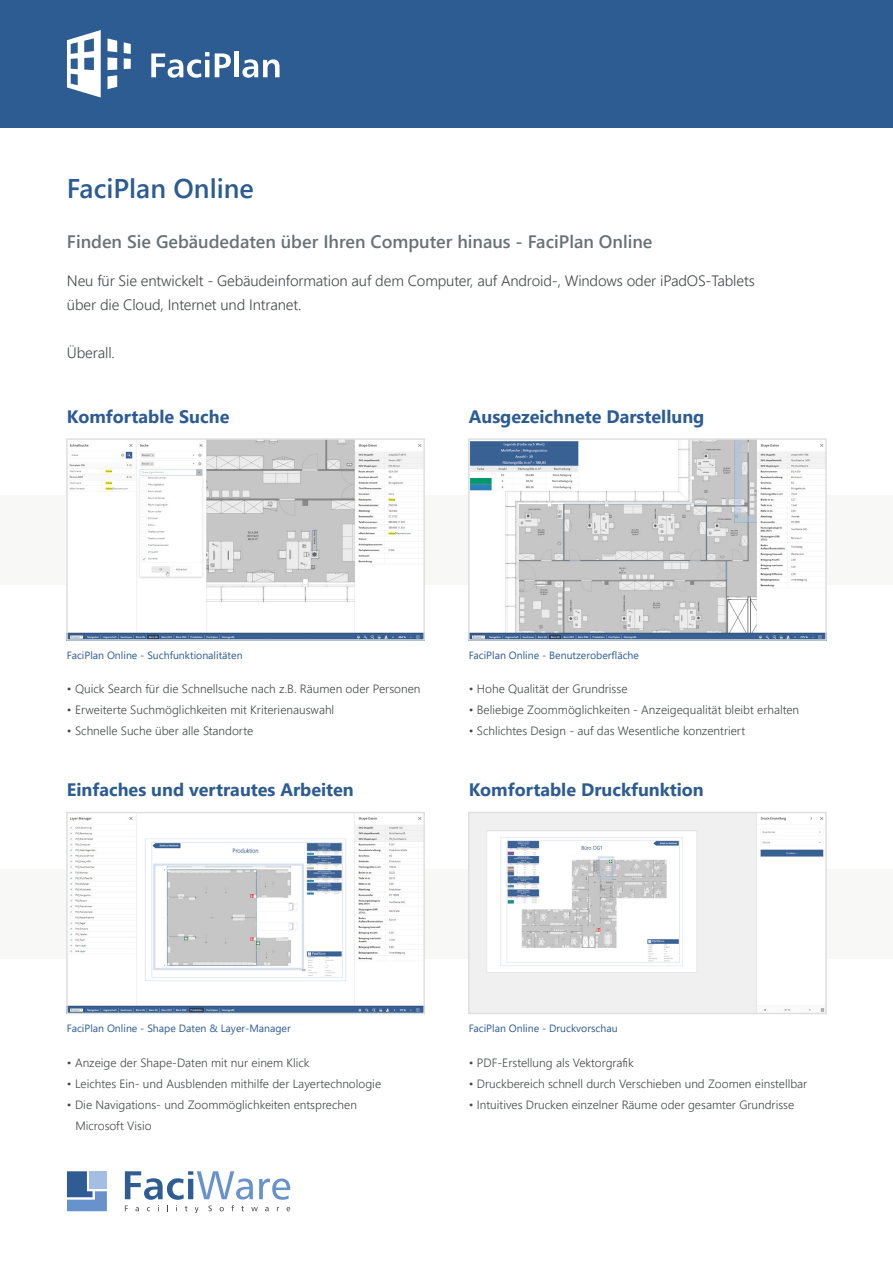
<style>
.page{position:relative;width:893px;height:1263px;background:#fff}
.page>*{position:absolute;margin:0;border:0;box-sizing:border-box;transform-origin:0 0}
.t1{font:600 27px "Segoe UI";color:#2c5c92}
.t2{font:700 18px "Segoe UI";color:#2c5c92}
.t3{font:600 18px "Segoe UI";color:#687275}
.t4{font:300 15px "Segoe UI";letter-spacing:-.01em;color:#454849}
.t5{font:300 12px "Segoe UI";color:#454849}
.t6{font:10.5px "Segoe UI";color:#2c5c92}
</style>
<div class="page">
<div style="left:0;top:869px;width:893px;height:89px;background:#f8f8f7"></div>
<div style="left:0;top:495px;width:893px;height:89px;background:#f8f8f7"></div>
<svg style="left:67px;top:1171px;width:40px;height:40px"></svg>
<svg style="left:125px;top:1171px;width:165px;height:42px"></svg>
<div style="left:0;top:0;width:893px;height:128px;background:#2c5c92"></div>
<svg style="left:67px;top:30px;width:34px;height:68px"></svg>
<svg style="left:124px;top:42px;width:7px;height:12px"></svg>
<div style="left:124px;top:58px;width:7px;height:11px;background:#fff"></div>
<svg style="left:108px;top:38px;width:9px;height:51px"></svg>
<svg style="left:151px;top:52px;width:58px;height:26px"></svg>
<svg style="left:215px;top:53px;width:16px;height:24px"></svg>
<div style="left:234px;top:52px;width:5px;height:25px;background:#fff"></div>
<svg style="left:242px;top:59px;width:38px;height:19px"></svg>
<img style="left:69px;top:441px;width:353px;height:197px">
<div style="left:66px;top:438px;width:359px;height:203px;border:2px solid #dde0df"></div>
<img style="left:471px;top:441px;width:353px;height:197px">
<div style="left:468px;top:438px;width:359px;height:203px;border:2px solid #dde0df"></div>
<img style="left:69px;top:815px;width:353px;height:196px">
<div style="left:66px;top:812px;width:359px;height:202px;border:2px solid #dde0df"></div>
<img style="left:471px;top:815px;width:353px;height:196px">
<div style="left:468px;top:812px;width:359px;height:202px;border:2px solid #dde0df"></div>
<p class="t1" style="left:67px;top:163px;width:188px">FaciPlan Online</p>
<p class="t3" style="left:67px;top:225px;width:587px">Finden Sie Gebäudedaten über Ihren Computer hinaus - FaciPlan Online</p>
<p class="t4" style="left:67px;top:267px;width:689px">Neu für Sie entwickelt - Gebäudeinformation auf dem Computer, auf Android-, Windows oder iPadOS-Tablets</p>
<p class="t4" style="left:67px;top:291px;width:236px">über die Cloud, Internet und Intranet.</p>
<p class="t4" style="left:67px;top:339px;width:49px">Überall.</p>
<p class="t2" style="left:67px;top:400px;width:164px">Komfortable Suche</p>
<p class="t2" style="left:469px;top:400px;width:237px">Ausgezeichnete Darstellung</p>
<p class="t6" style="left:67px;top:645px;width:177px">FaciPlan Online - Suchfunktionalitäten</p>
<p class="t6" style="left:469px;top:645px;width:172px">FaciPlan Online - Benutzeroberfläche</p>
<p class="t5" style="left:67px;top:678px;width:355px">• Quick Search für die Schnellsuche nach z.B. Räumen oder Personen</p>
<p class="t5" style="left:67px;top:699px;width:269px">• Erweiterte Suchmöglichkeiten mit Kriterienauswahl</p>
<p class="t5" style="left:67px;top:720px;width:188px">• Schnelle Suche über alle Standorte</p>
<p class="t2" style="left:67px;top:773px;width:288px">Einfaches und vertrautes Arbeiten</p>
<p class="t5" style="left:469px;top:678px;width:160px">• Hohe Qualität der Grundrisse</p>
<p class="t5" style="left:469px;top:699px;width:332px">• Beliebige Zoommöglichkeiten - Anzeigequalität bleibt erhalten</p>
<p class="t5" style="left:469px;top:720px;width:278px">• Schlichtes Design - auf das Wesentliche konzentriert</p>
<p class="t2" style="left:469px;top:773px;width:236px">Komfortable Druckfunktion</p>
<p class="t6" style="left:67px;top:1019px;width:225px">FaciPlan Online - Shape Daten &amp; Layer-Manager</p>
<p class="t6" style="left:469px;top:1019px;width:150px">FaciPlan Online - Druckvorschau</p>
<p class="t5" style="left:67px;top:1051px;width:244px">• Anzeige der Shape-Daten mit nur einem Klick</p>
<p class="t5" style="left:67px;top:1072px;width:316px">• Leichtes Ein- und Ausblenden mithilfe der Layertechnologie</p>
<p class="t5" style="left:67px;top:1093px;width:291px">• Die Navigations- und Zoommöglichkeiten entsprechen</p>
<p class="t5" style="left:75px;top:1114px;width:78px">Microsoft Visio</p>
<p class="t5" style="left:469px;top:1051px;width:166px">• PDF-Erstellung als Vektorgrafik</p>
<p class="t5" style="left:469px;top:1072px;width:340px">• Druckbereich schnell durch Verschieben und Zoomen einstellbar</p>
<p class="t5" style="left:469px;top:1093px;width:327px">• Intuitives Drucken einzelner Räume oder gesamter Grundrisse</p>
</div>
